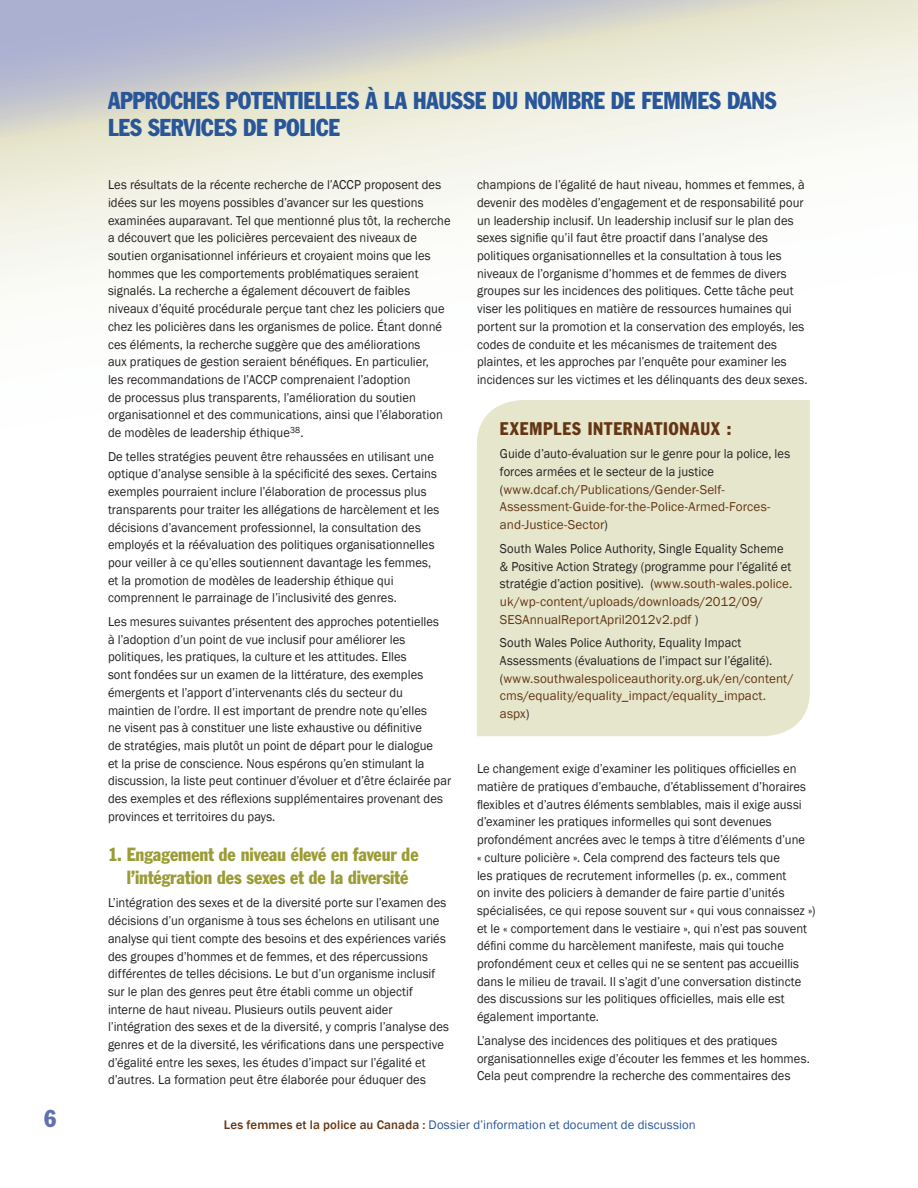
<style>
.page{position:relative;width:918px;height:1188px;background:#fff}
.page>*{position:absolute;margin:0;border:0;box-sizing:border-box;transform-origin:0 0}
.Heading_1{font:condensed 24px/27px "Franklin Gothic";letter-spacing:-.01em;color:#285698;scale:.95 1}
.t1{font:condensed 24px "Franklin Gothic";color:#6072ab;scale:.95 1}
.Heading_2{font:condensed 18.75px/22.5px "Franklin Gothic";letter-spacing:-.005em;color:#9b9c36;text-align:center;scale:.95 1}
.t2{font:condensed 18px "Franklin Gothic";letter-spacing:.05em;color:#643613;scale:.95 1}
.text{font:13.2px/17.7px "Franklin Gothic";letter-spacing:.005em;color:#231f20;scale:.95 1}
.t3{font:13.2px/17.7px "Franklin Gothic";letter-spacing:.005em;color:#643613}
.t4{font:12.75px "Franklin Gothic";letter-spacing:.005em;color:#285698}
.s1{color:#231f20}
.s2{color:#643613}
.s3{font-weight:500;color:#643613}
</style>
<div class="page">
<svg style="left:0;top:0;width:918px;height:291px"></svg>
<div style="left:477px;top:400px;width:333px;height:336px;background:#e6e6cd"></div>
<p class="Heading_1" style="left:108px;top:86px;width:705px">APPROCHES POTENTIELLES À LA HAUSSE DU NOMBRE DE FEMMES DANS<br>LES SERVICES DE POLICE</p>
<p class="text" style="left:108px;top:176px;width:362px">Les résultats de la récente recherche de l’ACCP proposent des idées sur les moyens possibles d’avancer sur les questions examinées auparavant. Tel que mentionné plus tôt, la recherche a découvert que les policières percevaient des niveaux de soutien organisationnel inférieurs et croyaient moins que les hommes que les comportements problématiques seraient signalés. La recherche a également découvert de faibles niveaux d’équité procédurale perçue tant chez les policiers que chez les policières dans les organismes de police. Étant donné ces éléments, la recherche suggère que des améliorations<br>aux pratiques de gestion seraient bénéfiques. En particulier,<br>les recommandations de l’ACCP comprenaient l’adoption<br>de processus plus transparents, l’amélioration du soutien organisationnel et des communications, ainsi que l’élaboration de modèles de leadership éthique<sup>38</sup>.</p>
<p class="text" style="left:108px;top:448px;width:350px">De telles stratégies peuvent être rehaussées en utilisant une optique d’analyse sensible à la spécificité des sexes. Certains exemples pourraient inclure l’élaboration de processus plus transparents pour traiter les allégations de harcèlement et les décisions d’avancement professionnel, la consultation des employés et la réévaluation des politiques organisationnelles pour veiller à ce qu’elles soutiennent davantage les femmes, et la promotion de modèles de leadership éthique qui comprennent le parrainage de l’inclusivité des genres.</p>
<p class="text" style="left:108px;top:613px;width:363px">Les mesures suivantes présentent des approches potentielles<br>à l’adoption d’un point de vue inclusif pour améliorer les politiques, les pratiques, la culture et les attitudes. Elles<br>sont fondées sur un examen de la littérature, des exemples émergents et l’apport d’intervenants clés du secteur du maintien de l’ordre. Il est important de prendre note qu’elles<br>ne visent pas à constituer une liste exhaustive ou définitive<br>de stratégies, mais plutôt un point de départ pour le dialogue<br>et la prise de conscience. Nous espérons qu’en stimulant la discussion, la liste peut continuer d’évoluer et d’être éclairée par des exemples et des réflexions supplémentaires provenant des provinces et territoires du pays.</p>
<p class="Heading_2" style="left:108px;top:843px;width:328px">1. Engagement de niveau élevé en faveur de l’intégration des sexes et de la diversité</p>
<p class="text" style="left:108px;top:894px;width:361px">L’intégration des sexes et de la diversité porte sur l’examen des décisions d’un organisme à tous ses échelons en utilisant une analyse qui tient compte des besoins et des expériences variés des groupes d’hommes et de femmes, et des répercussions différentes de telles décisions. Le but d’un organisme inclusif sur le plan des genres peut être établi comme un objectif interne de haut niveau. Plusieurs outils peuvent aider l’intégration des sexes et de la diversité, y compris l’analyse des genres et de la diversité, les vérifications dans une perspective d’égalité entre les sexes, les études d’impact sur l’égalité et d’autres. La formation peut être élaborée pour éduquer des</p>
<p class="text" style="left:477px;top:176px;width:349px">champions de l’égalité de haut niveau, hommes et femmes, à devenir des modèles d’engagement et de responsabilité pour un leadership inclusif. Un leadership inclusif sur le plan des sexes signifie qu’il faut être proactif dans l’analyse des politiques organisationnelles et la consultation à tous les niveaux de l’organisme d’hommes et de femmes de divers groupes sur les incidences des politiques. Cette tâche peut viser les politiques en matière de ressources humaines qui portent sur la promotion et la conservation des employés, les codes de conduite et les mécanismes de traitement des plaintes, et les approches par l’enquête pour examiner les incidences sur les victimes et les délinquants des deux sexes.</p>
<p class="t2" style="left:500px;top:417px;width:245px">EXEMPLES INTERNATIONAUX :</p>
<p class="t3" style="left:500px;top:445px;width:292px"><span class="s1">Guide d’auto-évaluation sur le genre pour la police, les forces armées et le secteur de la justice (</span>www.dcaf.ch/Publications/Gender-Self-Assessment-Guide-for-the-Police-Armed-Forces&shy;and-Justice-Sector<span class="s1">)</span></p>
<p class="text" style="left:500px;top:540px;width:309px">South Wales Police Authority, Single Equality Scheme &amp; Positive Action Strategy (programme pour l’égalité et stratégie d’action positive). (<span class="s2">www.south-wales.police. uk/wp-content/uploads/downloads/2012/09/ SESAnnualReportApril2012v2.pdf</span> )</p>
<p class="t3" style="left:500px;top:634px;width:295px"><span class="s1">South Wales Police Authority, Equality Impact Assessments (évaluations de l’impact sur l’égalité). (</span>www.southwalespoliceauthority.org.uk/en/content/ cms/equality/equality_impact/equality_impact. aspx<span class="s1">)</span></p>
<p class="text" style="left:477px;top:760px;width:358px">Le changement exige d’examiner les politiques officielles en matière de pratiques d’embauche, d’établissement d’horaires flexibles et d’autres éléments semblables, mais il exige aussi d’examiner les pratiques informelles qui sont devenues profondément ancrées avec le temps à titre d’éléments d’une<br>« culture policière ». Cela comprend des facteurs tels que<br>les pratiques de recrutement informelles (p. ex., comment<br>on invite des policiers à demander de faire partie d’unités spécialisées, ce qui repose souvent sur « qui vous connaissez ») et le « comportement dans le vestiaire », qui n’est pas souvent défini comme du harcèlement manifeste, mais qui touche profondément ceux et celles qui ne se sentent pas accueillis dans le milieu de travail. Il s’agit d’une conversation distincte des discussions sur les politiques officielles, mais elle est également importante.</p>
<p class="text" style="left:477px;top:1032px;width:352px">L’analyse des incidences des politiques et des pratiques organisationnelles exige d’écouter les femmes et les hommes.<br>Cela peut comprendre la recherche des commentaires des</p>
<h1 class="t1" style="left:44px;top:1104px;width:14px">6</h1>
<p class="t4" style="left:224px;top:1116px;width:473px"><span class="s3">Les femmes et la police au Canada :</span> Dossier d’information et document de discussion</p>
</div>
